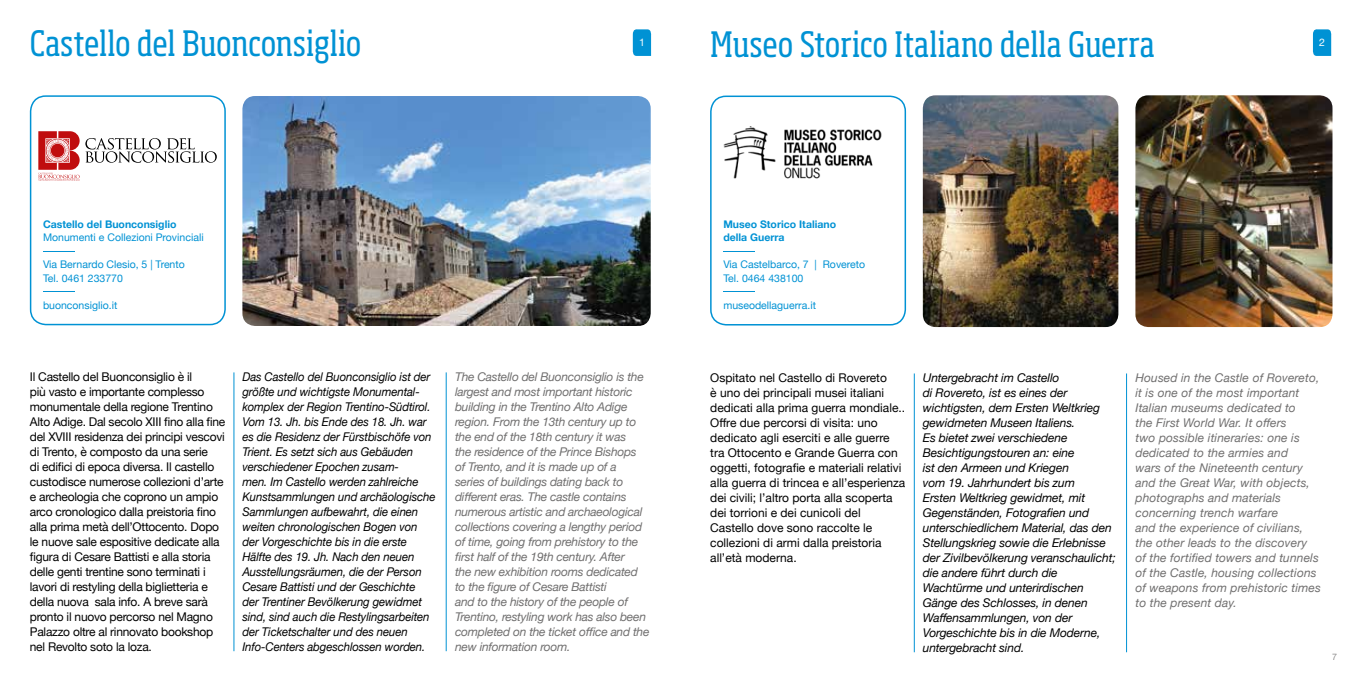
<style>
.page{position:relative;width:1361px;height:681px;background:#fff}
.page>*{position:absolute;margin:0;border:0;box-sizing:border-box;transform-origin:0 0}
.t1{font:condensed 34.5px "Soho Pro";letter-spacing:.01em;color:#0092d4}
.t2{font:12px/15px "Helvetica Neue";letter-spacing:-.02em;color:#000}
.t3{font:italic 12px/15px "Helvetica Neue";letter-spacing:-.01em;color:#000;scale:.95 1}
.t4{font:italic 12px/15px "Helvetica Neue";letter-spacing:-.02em;color:#706f6f}
.t5{font:italic 12px/15px "Helvetica Neue";letter-spacing:-.01em;color:#000}
.t6{font:italic 12px/15px "Helvetica Neue";letter-spacing:.01em;color:#706f6f}
.t7{font:12px/15px "Helvetica Neue";color:#000}
.t8{font:10.5px/9px "Helvetica Neue";color:#0092d4}
.t9{font:700 10.5px/13.5px "Helvetica Neue";color:#0092d4}
.t10{font:10.5px/18px "Helvetica Neue";color:#0092d4;scale:6 1}
.t11{font:10.5px "Helvetica Neue";color:#fff}
.t12{font:300 9px "Helvetica Neue";color:#706f6f}
</style>
<div class="page">
<div style="left:30px;top:95px;width:196px;height:230px;border:2px solid #0092d4;border-radius:15px"></div>
<div style="left:710px;top:95px;width:196px;height:230px;border:2px solid #0092d4;border-radius:15px"></div>
<hr style="left:234px;top:372px;width:1px;height:279px;background:#0092d4">
<hr style="left:446px;top:372px;width:1px;height:279px;background:#0092d4">
<img style="left:242px;top:96px;width:409px;height:230px">
<hr style="left:914px;top:373px;width:1px;height:279px;background:#0092d4">
<hr style="left:1126px;top:373px;width:1px;height:279px;background:#0092d4">
<img style="left:923px;top:95px;width:195px;height:232px">
<img style="left:1135px;top:95px;width:197px;height:232px">
<img style="left:723px;top:126px;width:159px;height:53px">
<svg style="left:632px;top:29px;width:19px;height:27px"></svg>
<svg style="left:1312px;top:29px;width:19px;height:27px"></svg>
<svg style="left:38px;top:131px;width:179px;height:50px"></svg>
<h1 class="t1" style="left:30px;top:21px;width:332px">Castello del Buonconsiglio</h1>
<h1 class="t1" style="left:710px;top:22px;width:446px">Museo Storico Italiano della Guerra</h1>
<p class="t11" style="left:639px;top:34px;width:7px">1</p>
<p class="t11" style="left:1319px;top:34px;width:7px">2</p>
<p class="t9" style="left:43px;top:217px;width:135px">Castello del Buonconsiglio</p>
<p class="t8" style="left:43px;top:233px;width:162px">Monumenti e Collezioni Provinciali _</p>
<p class="t8" style="left:43px;top:258px;width:143px;line-height:13.5px">Via Bernardo Clesio, 5 | Trento<br>Tel. 0461 233770</p>
<p class="t10" style="left:43px;top:278px;width:14px">_ buonconsiglio.it</p>
<p class="t2" style="left:30px;top:370px;width:197px">Il Castello del Buonconsiglio è il<br>più vasto e importante complesso monumentale della regione Trentino Alto Adige. Dal secolo XIII fino alla fine del XVIII residenza dei principi vescovi di Trento, è composto da una serie<br>di edifici di epoca diversa. Il castello custodisce numerose collezioni d’arte e archeologia che coprono un ampio arco cronologico dalla preistoria fino alla prima metà dell’Ottocento. Dopo le nuove sale espositive dedicate alla figura di Cesare Battisti e alla storia delle genti trentine sono terminati i lavori di restyling della biglietteria e della nuova sala info. A breve sarà pronto il nuovo percorso nel Magno Palazzo oltre al rinnovato bookshop nel Revolto soto la loza.</p>
<p class="t3" style="left:242px;top:370px;width:205px">Das Castello del Buonconsiglio ist der größte und wichtigste Monumental&shy;komplex der Region Trentino-Südtirol.<br>Vom 13. Jh. bis Ende des 18. Jh. war es die Residenz der Fürstbischöfe von Trient. Es setzt sich aus Gebäuden verschiedener Epochen zusam-<br>men. Im Castello werden zahlreiche Kunstsammlungen und archäologische Sammlungen aufbewahrt, die einen weiten chronologischen Bogen von der Vorgeschichte bis in die erste Hälfte des 19. Jh. Nach den neuen Ausstellungsräumen, die der Person Cesare Battisti und der Geschichte<br>der Trentiner Bevölkerung gewidmet sind, sind auch die Restylingsarbeiten der Ticketschalter und des neuen Info-Centers abgeschlossen worden.</p>
<p class="t4" style="left:455px;top:370px;width:196px">The Castello del Buonconsiglio is the largest and most important historic building in the Trentino Alto Adige region. From the 13th century up to the end of the 18th century it was<br>the residence of the Prince Bishops of Trento, and it is made up of a series of buildings dating back to different eras. The castle contains numerous artistic and archaeological collections covering a lengthy period of time, going from prehistory to the first half of the 19th century. After<br>the new exhibition rooms dedicated to the figure of Cesare Battisti<br>and to the history of the people of Trentino, restyling work has also been completed on the ticket office and the new information room.</p>
<p class="t9" style="left:723px;top:217px;width:114px">Museo Storico Italiano della Guerra</p>
<p class="t10" style="left:723px;top:238px;width:25px">_<br>Via Castelbarco, 7 | Rovereto</p>
<p class="t8" style="left:723px;top:274px;width:81px">Tel. 0464 438100 _</p>
<p class="t8" style="left:723px;top:301px;width:94px">museodellaguerra.it</p>
<p class="t7" style="left:710px;top:371px;width:197px">Ospitato nel Castello di Rovereto<br>è uno dei principali musei italiani dedicati alla prima guerra mondiale..<br>Offre due percorsi di visita: uno dedicato agli eserciti e alle guerre tra Ottocento e Grande Guerra con oggetti, fotografie e materiali relativi alla guerra di trincea e all’esperienza dei civili; l’altro porta alla scoperta dei torrioni e dei cunicoli del Castello dove sono raccolte le collezioni di armi dalla preistoria all’età moderna.</p>
<p class="t5" style="left:923px;top:371px;width:194px">Untergebracht im Castello<br>di Rovereto, ist es eines der wichtigsten, dem Ersten Weltkrieg gewidmeten Museen Italiens.<br>Es bietet zwei verschiedene<br>Besichtigungstouren an: eine<br>ist den Armeen und Kriegen<br>vom 19. Jahrhundert bis zum<br>Ersten Weltkrieg gewidmet, mit<br>Gegenständen, Fotografien und unterschiedlichem Material, das den<br>Stellungskrieg sowie die Erlebnisse der Zivilbevölkerung veranschaulicht; die andere führt durch die<br>Wachtürme und unterirdischen<br>Gänge des Schlosses, in denen<br>Waffensammlungen, von der<br>Vorgeschichte bis in die Moderne, untergebracht sind.</p>
<p class="t6" style="left:1135px;top:371px;width:187px">Housed in the Castle of Rovereto, it is one of the most important<br>Italian museums dedicated to<br>the First World War. It offers<br>two possible itineraries: one is dedicated to the armies and<br>wars of the Nineteenth century and the Great War, with objects, photographs and materials concerning trench warfare<br>and the experience of civilians, the other leads to the discovery<br>of the fortified towers and tunnels of the Castle, housing collections of weapons from prehistoric times to the present day.</p>
<p class="t12" style="left:1332px;top:649px;width:7px">7</p>
</div>
